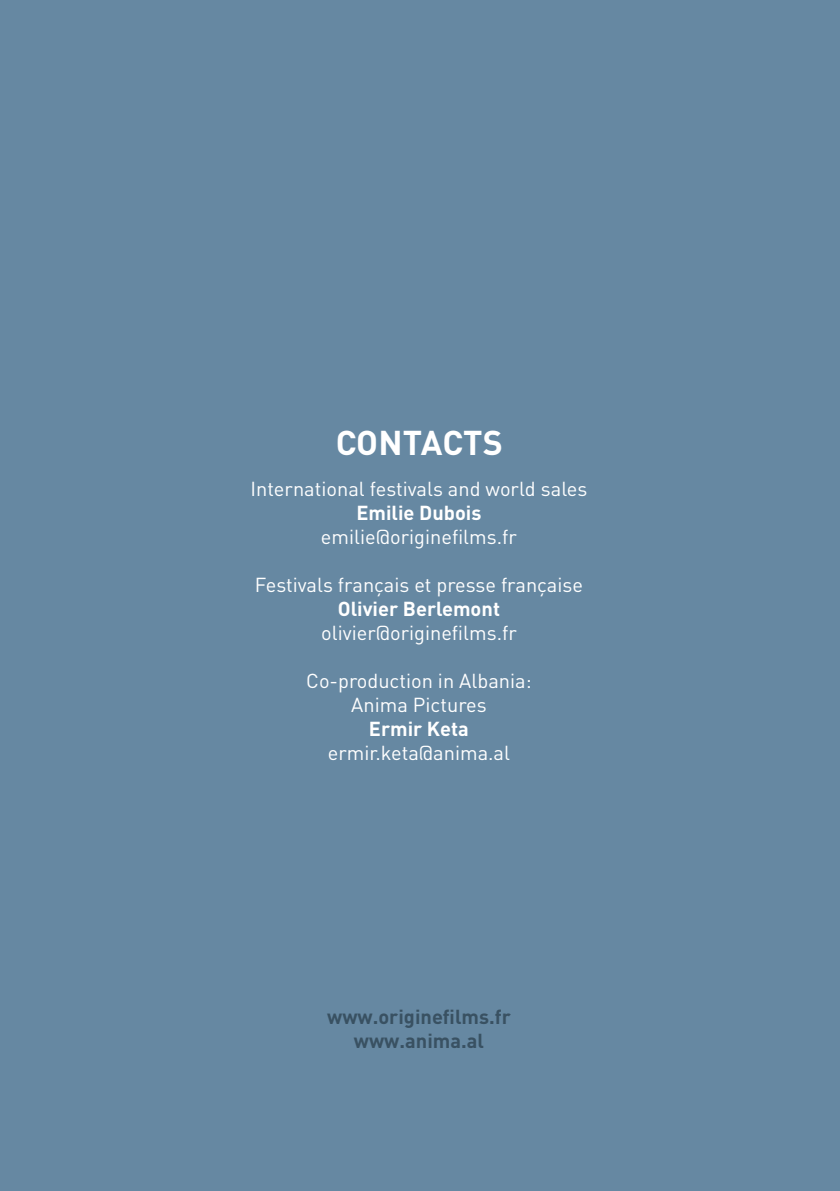
<style>
.page{position:relative;width:840px;height:1191px;background:#fff}
.page>*{position:absolute;margin:0;border:0;box-sizing:border-box;transform-origin:0 0}
.t1{font:700 34px "DIN Pro";color:#fff}
.t2{font:20px/24px "DIN Pro";color:#fff;text-align:center}
.t3{font:700 20px "DIN Pro";color:#fff}
.t4{font:700 20px/24px "DIN Pro";color:#395162;text-align:center}
</style>
<div class="page">
<div style="left:0;top:0;width:839px;height:1191px;background:#6688a2"></div>
<h1 class="t1" style="left:335px;top:420px;width:169px">CONTACTS</h1>
<p class="t2" style="left:250px;top:476px;width:338px">International festivals and world sales</p>
<p class="t3" style="left:356px;top:499px;width:126px">Emilie Dubois</p>
<p class="t2" style="left:321px;top:524px;width:197px">emilie@originefilms.fr</p>
<p class="t2" style="left:255px;top:572px;width:329px">Festivals français et presse française</p>
<p class="t3" style="left:337px;top:595px;width:163px">Olivier Berlemont</p>
<p class="t2" style="left:321px;top:620px;width:197px">olivier@originefilms.fr</p>
<p class="t2" style="left:306px;top:668px;width:227px">Co-production in Albania:<br>Anima Pictures</p>
<p class="t3" style="left:369px;top:715px;width:101px">Ermir Keta</p>
<p class="t2" style="left:327px;top:740px;width:184px">ermir.keta@anima.al</p>
<p class="t4" style="left:327px;top:1004px;width:185px">www.originefilms.fr www.anima.al</p>
</div>
